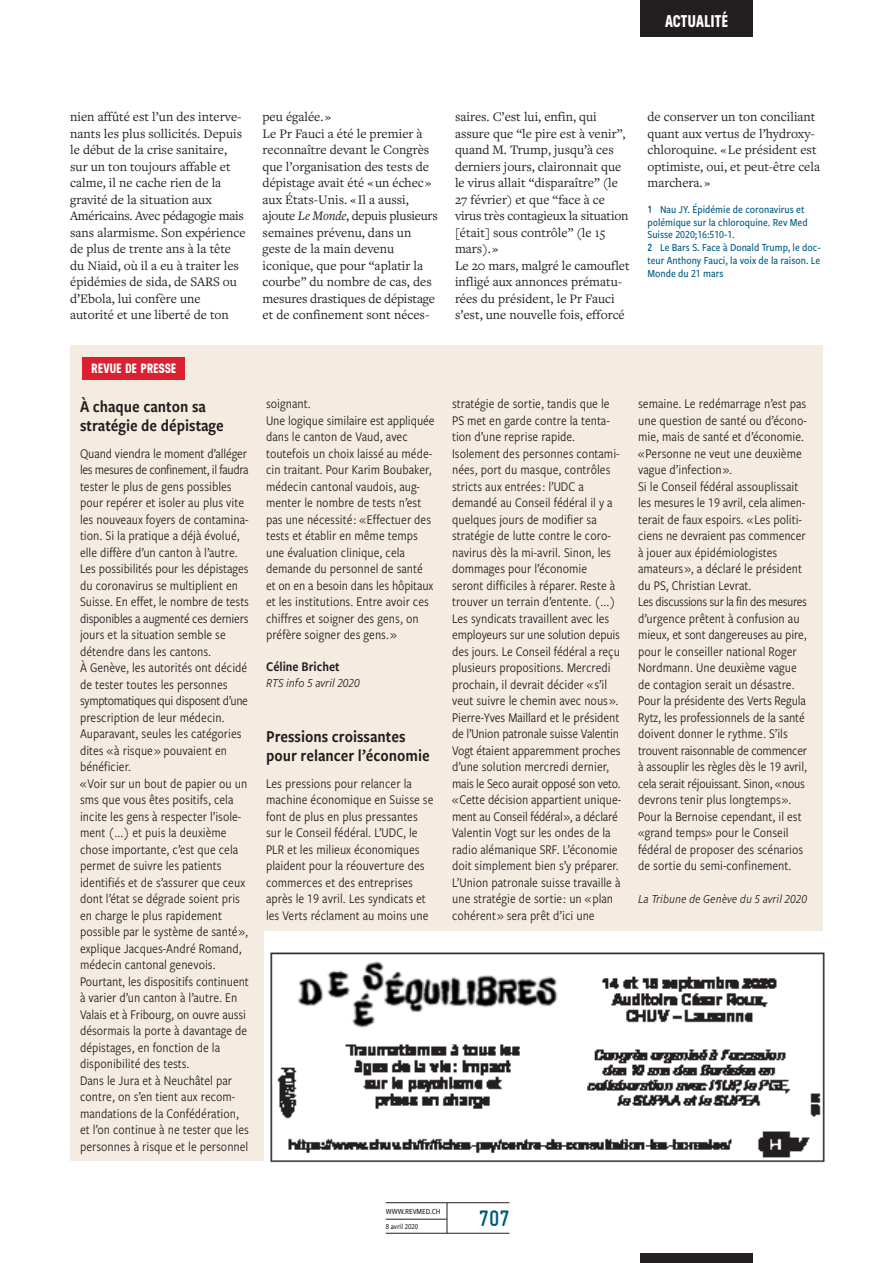
<style>
.page{position:relative;width:893px;height:1263px;background:#fff}
.page>*{position:absolute;margin:0;border:0;box-sizing:border-box;transform-origin:0 0}
.t1{font:700 22.5px "Gravur Condensed Pro";color:#005b7f}
.N_Encart_Titre_noir{font:17.25px/18.8px "Freight Sans Cnd Pro Semi";color:#231f20}
.t2{font:700 16.95px "Neusa";letter-spacing:.005em;color:#fff}
.N_Encart_texte_coura{font:13.8px/16.5px "Freight Sans Cnd Pro";color:#231f20}
.N_Encart_Auteur{font:13.8px "Freight Sans Cnd Pro Semi";color:#231f20}
.N_Texte_courant{font:13.5px/16.5px "Freight Text Pro";color:#231f20}
.N_Encart_Rubrique{font:700 13.5px "Neusa";letter-spacing:.01em;color:#fff}
.N_Encart_Titre_noir-2{font:italic 12.75px "Freight Sans Cnd Pro";color:#231f20}
.N_Bibliographie_text{font:500 11.25px/12.8px "Freight Sans Cnd Pro";color:#005b7f}
.t3{font:500 8.1px "Freight Sans Cnd Pro";color:#231f20}
.t4{font:500 7.8px "Freight Sans Cnd Pro";color:#231f20}
.s1{font-style:italic}
.s2{font-family:"Gravur Condensed Pro";font-weight:700;font-size:10.5px}
</style>
<div class="page">
<div style="left:640px;top:0;width:112px;height:37px;background:#231f20"></div>
<div style="left:640px;top:1253px;width:112px;height:10px;background:#231f20"></div>
<hr style="left:386px;top:1202px;width:123px;height:1px;background:#231f20">
<hr style="left:386px;top:1233px;width:123px;height:1px;background:#231f20">
<hr style="left:386px;top:1219px;width:61px;height:1px;background:#231f20">
<hr style="left:447px;top:1203px;width:1px;height:30px;background:#231f20">
<div style="left:70px;top:346px;width:753px;height:815px;background:#f5ece1"></div>
<div style="left:83px;top:357px;width:102px;height:23px;background:#da2031"></div>
<div style="left:264px;top:932px;width:577px;height:258px;background:#fff"></div>
<img style="left:270px;top:952px;width:555px;height:211px">
<p class="t2" style="left:665px;top:9px;width:65px">ACTUALITÉ</p>
<p class="N_Texte_courant" style="left:70px;top:108px;width:177px">nien affûté est l’un des interve&shy;nants les plus sollicités. Depuis le début de la crise sanitaire, sur un ton toujours affable et calme, il ne cache rien de la gravité de la situation aux<br>Américains. Avec pédagogie mais sans alarmisme. Son expérience de plus de trente ans à la tête du Niaid, où il a eu à traiter les épidémies de sida, de SARS ou d’Ebola, lui confère une autorité et une liberté de ton</p>
<p class="N_Texte_courant" style="left:263px;top:108px;width:70px">peu égalée. »</p>
<p class="N_Texte_courant" style="left:263px;top:125px;width:177px">Le Pr Fauci a été le premier à reconnaître devant le Congrès que l’organisation des tests de dépistage avait été « un échec » aux États-Unis. « Il a aussi, ajoute <span class="s1">Le Monde</span>, depuis plusieurs semaines prévenu, dans un geste de la main devenu iconique, que pour “aplatir la courbe” du nombre de cas, des mesures drastiques de dépistage et de confinement sont néces-</p>
<p class="N_Texte_courant" style="left:455px;top:108px;width:175px">saires. C’est lui, enfin, qui assure que “le pire est à venir”, quand M. Trump, jusqu’à ces derniers jours, claironnait que le virus allait “disparaître” (le<br>27 février) et que “face à ce virus très contagieux la situation [était] sous contrôle” (le 15 mars). »</p>
<p class="N_Texte_courant" style="left:455px;top:257px;width:176px">Le 20 mars, malgré le camouflet infligé aux annonces prématu&shy;rées du président, le Pr Fauci s’est, une nouvelle fois, efforcé</p>
<p class="N_Texte_courant" style="left:647px;top:108px;width:174px">de conserver un ton conciliant quant aux vertus de l’hydroxy&shy;chloroquine. « Le président est optimiste, oui, et peut-être cela marchera. »</p>
<p class="N_Bibliographie_text" style="left:647px;top:202px;width:162px"><span class="s2">1</span> Nau JY. Épidémie de coronavirus et polémique sur la chloroquine. Rev Med<br>Suisse 2020;16:510-1.</p>
<p class="N_Bibliographie_text" style="left:647px;top:241px;width:175px;text-align:justify"><span class="s2">2</span> Le Bars S. Face à Donald Trump, le doc&shy;teur Anthony Fauci, la voix de la raison. Le Monde du 21 mars</p>
<p class="N_Encart_Rubrique" style="left:92px;top:359px;width:86px">REVUE DE PRESSE</p>
<p class="N_Encart_Titre_noir" style="left:80px;top:396px;width:145px">À chaque canton sa stratégie de dépistage</p>
<p class="N_Encart_texte_coura" style="left:80px;top:444px;width:170px">Quand viendra le moment d’alléger les mesures de confinement, il faudra tester le plus de gens possibles pour repérer et isoler au plus vite les nouveaux foyers de contamina&shy;tion. Si la pratique a déjà évolué, elle diffère d’un canton à l’autre.</p>
<p class="N_Encart_texte_coura" style="left:80px;top:560px;width:170px">Les possibilités pour les dépistages du coronavirus se multiplient en Suisse. En effet, le nombre de tests disponibles a augmenté ces derniers jours et la situation semble se détendre dans les cantons.</p>
<p class="N_Encart_texte_coura" style="left:80px;top:659px;width:169px">À Genève, les autorités ont décidé de tester toutes les personnes symptomatiques qui disposent d’une prescription de leur médecin.<br>Auparavant, seules les catégories dites « à risque » pouvaient en bénéficier.</p>
<p class="N_Encart_texte_coura" style="left:80px;top:774px;width:170px">« Voir sur un bout de papier ou un sms que vous êtes positifs, cela incite les gens à respecter l’isole&shy;ment (...) et puis la deuxième chose importante, c’est que cela permet de suivre les patients identifiés et de s’assurer que ceux dont l’état se dégrade soient pris en charge le plus rapidement possible par le système de santé », explique Jacques-André Romand, médecin cantonal genevois.</p>
<p class="N_Encart_texte_coura" style="left:80px;top:972px;width:170px">Pourtant, les dispositifs continuent à varier d’un canton à l’autre. En<br>Valais et à Fribourg, on ouvre aussi désormais la porte à davantage de dépistages, en fonction de la disponibilité des tests.</p>
<p class="N_Encart_texte_coura" style="left:80px;top:1071px;width:170px">Dans le Jura et à Neuchâtel par contre, on s’en tient aux recom&shy;mandations de la Confédération, et l’on continue à ne tester que les personnes à risque et le personnel</p>
<p class="N_Encart_texte_coura" style="left:266px;top:395px;width:46px">soignant.</p>
<p class="N_Encart_texte_coura" style="left:266px;top:411px;width:170px">Une logique similaire est appliquée dans le canton de Vaud, avec toutefois un choix laissé au méde&shy;cin traitant. Pour Karim Boubaker, médecin cantonal vaudois, aug&shy;menter le nombre de tests n’est pas une nécessité : « Effectuer des tests et établir en même temps une évaluation clinique, cela demande du personnel de santé et on en a besoin dans les hôpitaux et les institutions. Entre avoir ces chiffres et soigner des gens, on préfère soigner des gens. »</p>
<p class="N_Encart_Auteur" style="left:266px;top:657px;width:75px">Céline Brichet</p>
<p class="N_Encart_Titre_noir-2" style="left:266px;top:674px;width:95px">RTS info 5 avril 2020</p>
<p class="N_Encart_Titre_noir" style="left:266px;top:726px;width:165px">Pressions croissantes pour relancer l’économie</p>
<p class="N_Encart_texte_coura" style="left:266px;top:774px;width:169px">Les pressions pour relancer la machine économique en Suisse se font de plus en plus pressantes sur le Conseil fédéral. L’UDC, le<br>PLR et les milieux économiques plaident pour la réouverture des commerces et des entreprises après le 19 avril. Les syndicats et les Verts réclament au moins une</p>
<p class="N_Encart_texte_coura" style="left:452px;top:395px;width:159px;text-align:justify">stratégie de sortie, tandis que le PS met en garde contre la tenta&shy;tion d’une reprise rapide.</p>
<p class="N_Encart_texte_coura" style="left:452px;top:444px;width:169px">Isolement des personnes contami&shy;nées, port du masque, contrôles stricts aux entrées : l’UDC a demandé au Conseil fédéral il y a quelques jours de modifier sa stratégie de lutte contre le coro&shy;navirus dès la mi-avril. Sinon, les dommages pour l’économie seront difficiles à réparer. Reste à trouver un terrain d’entente. (...)</p>
<p class="N_Encart_texte_coura" style="left:452px;top:609px;width:170px">Les syndicats travaillent avec les employeurs sur une solution depuis des jours. Le Conseil fédéral a reçu plusieurs propositions. Mercredi prochain, il devrait décider « s’il veut suivre le chemin avec nous ».<br>Pierre-Yves Maillard et le président de l’Union patronale suisse Valentin Vogt étaient apparemment proches d’une solution mercredi dernier, mais le Seco aurait opposé son veto.</p>
<p class="N_Encart_texte_coura" style="left:452px;top:791px;width:170px">« Cette décision appartient unique&shy;ment au Conseil fédéral », a déclaré Valentin Vogt sur les ondes de la radio alémanique SRF. L’économie doit simplement bien s’y préparer.<br>L’Union patronale suisse travaille à une stratégie de sortie : un « plan cohérent » sera prêt d’ici une</p>
<p class="N_Encart_texte_coura" style="left:638px;top:395px;width:170px">semaine. Le redémarrage n’est pas une question de santé ou d’écono&shy;mie, mais de santé et d’économie. « Personne ne veut une deuxième vague d’infection ».</p>
<p class="N_Encart_texte_coura" style="left:638px;top:477px;width:169px">Si le Conseil fédéral assouplissait les mesures le 19 avril, cela alimen&shy;terait de faux espoirs. « Les politi&shy;ciens ne devraient pas commencer à jouer aux épidémiologistes amateurs », a déclaré le président du PS, Christian Levrat.</p>
<p class="N_Encart_texte_coura" style="left:638px;top:593px;width:170px">Les discussions sur la fin des mesures d’urgence prêtent à confusion au mieux, et sont dangereuses au pire, pour le conseiller national Roger Nordmann. Une deuxième vague de contagion serait un désastre.</p>
<p class="N_Encart_texte_coura" style="left:638px;top:692px;width:170px">Pour la présidente des Verts Regula Rytz, les professionnels de la santé doivent donner le rythme. S’ils trouvent raisonnable de commencer à assouplir les règles dès le 19 avril, cela serait réjouissant. Sinon, « nous devrons tenir plus longtemps ».<br>Pour la Bernoise cependant, il est «grand temps» pour le Conseil fédéral de proposer des scénarios de sortie du semi-confinement.</p>
<p class="N_Encart_Titre_noir-2" style="left:638px;top:890px;width:171px">La Tribune de Genève du 5 avril 2020</p>
<p class="t3" style="left:386px;top:1205px;width:56px">WWW.REVMED.CH</p>
<p class="t4" style="left:386px;top:1221px;width:34px">8 avril 2020</p>
<h1 class="t1" style="left:479px;top:1206px;width:33px">707</h1>
</div>
